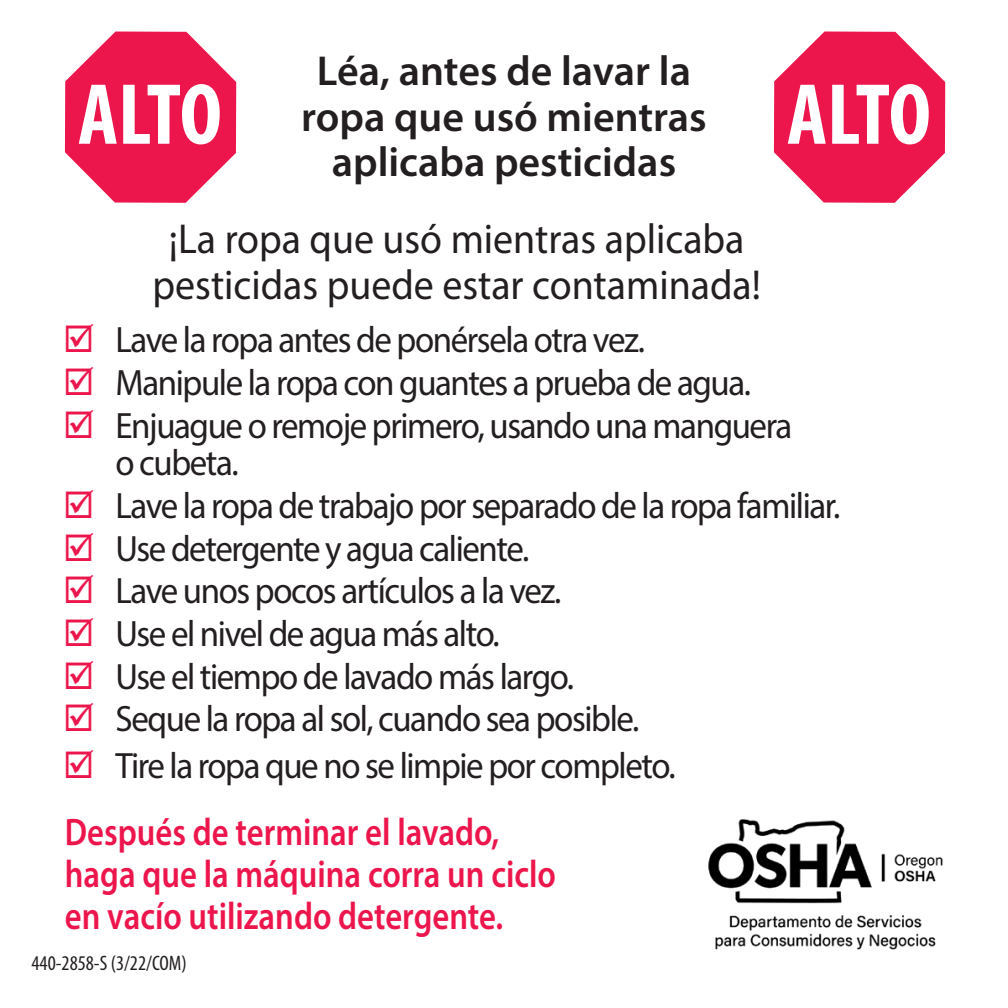
<style>
.page{position:relative;width:1008px;height:1008px;background:#fff}
.page>*{position:absolute;margin:0;border:0;box-sizing:border-box;transform-origin:0 0}
.t1{font:700 condensed 87.5px "Myriad Pro";letter-spacing:-.015em;color:#fff}
.body{font:42px/45.5px "Myriad Pro";color:#231f20;text-align:center;scale:.95 1}
.t2{font:600 42px/45.5px "Myriad Pro";color:#231f20;text-align:center}
.t3{font:600 38.5px/42px "Myriad Pro";color:#ed164c;scale:.85 1}
.body-2{font:36.75px/37.8px "Myriad Pro";letter-spacing:-.04em;color:#231f20;scale:.95 1}
.t4{font:condensed 21px "Myriad Pro";color:#231f20}
.s1{color:#ed164c}
</style>
<div class="page">
<svg style="left:64px;top:31px;width:173px;height:172px"></svg>
<svg style="left:773px;top:31px;width:173px;height:172px"></svg>
<img style="left:708px;top:819px;width:235px;height:131px">
<p class="t2" style="left:301px;top:47px;width:407px">Léa, antes de lavar la ropa que usó mientras</p>
<p class="t2" style="left:332px;top:138px;width:346px">aplicaba pesticidas</p>
<p class="t1" style="left:78px;top:60px;width:145px">ALTO</p>
<p class="t1" style="left:787px;top:60px;width:145px">ALTO</p>
<p class="body" style="left:153px;top:216px;width:642px">¡La ropa que usó mientras aplicaba pesticidas puede estar contaminada!</p>
<p class="body-2" style="left:63px;top:320px;width:614px"><span class="s1">☑</span> Lave la ropa antes de ponérsela otra vez.</p>
<p class="body-2" style="left:63px;top:363px;width:726px"><span class="s1">☑</span> Manipule la ropa con guantes a prueba de agua.</p>
<p class="body-2" style="left:116px;top:406px;width:714px;text-indent:-52px"><span class="s1">☑</span> Enjuague o remoje primero, usando una manguera o cubeta.</p>
<p class="body-2" style="left:63px;top:486px;width:820px"><span class="s1">☑</span> Lave la ropa de trabajo por separado de la ropa familiar.</p>
<p class="body-2" style="left:63px;top:529px;width:492px"><span class="s1">☑</span> Use detergente y agua caliente.</p>
<p class="body-2" style="left:63px;top:571px;width:526px"><span class="s1">☑</span> Lave unos pocos artículos a la vez.</p>
<p class="body-2" style="left:63px;top:614px;width:461px"><span class="s1">☑</span> Use el nivel de agua más alto.</p>
<p class="body-2" style="left:63px;top:657px;width:539px"><span class="s1">☑</span> Use el tiempo de lavado más largo.</p>
<p class="body-2" style="left:63px;top:700px;width:608px"><span class="s1">☑</span> Seque la ropa al sol, cuando sea posible.</p>
<p class="body-2" style="left:63px;top:747px;width:646px"><span class="s1">☑</span> Tire la ropa que no se limpie por completo.</p>
<p class="t3" style="left:65px;top:810px;width:579px">Después de terminar el lavado, haga que la máquina corra un ciclo en vacío utilizando detergente.</p>
<p class="t4" style="left:32px;top:950px;width:157px">440-2858-S (3/22/COM)</p>
</div>
